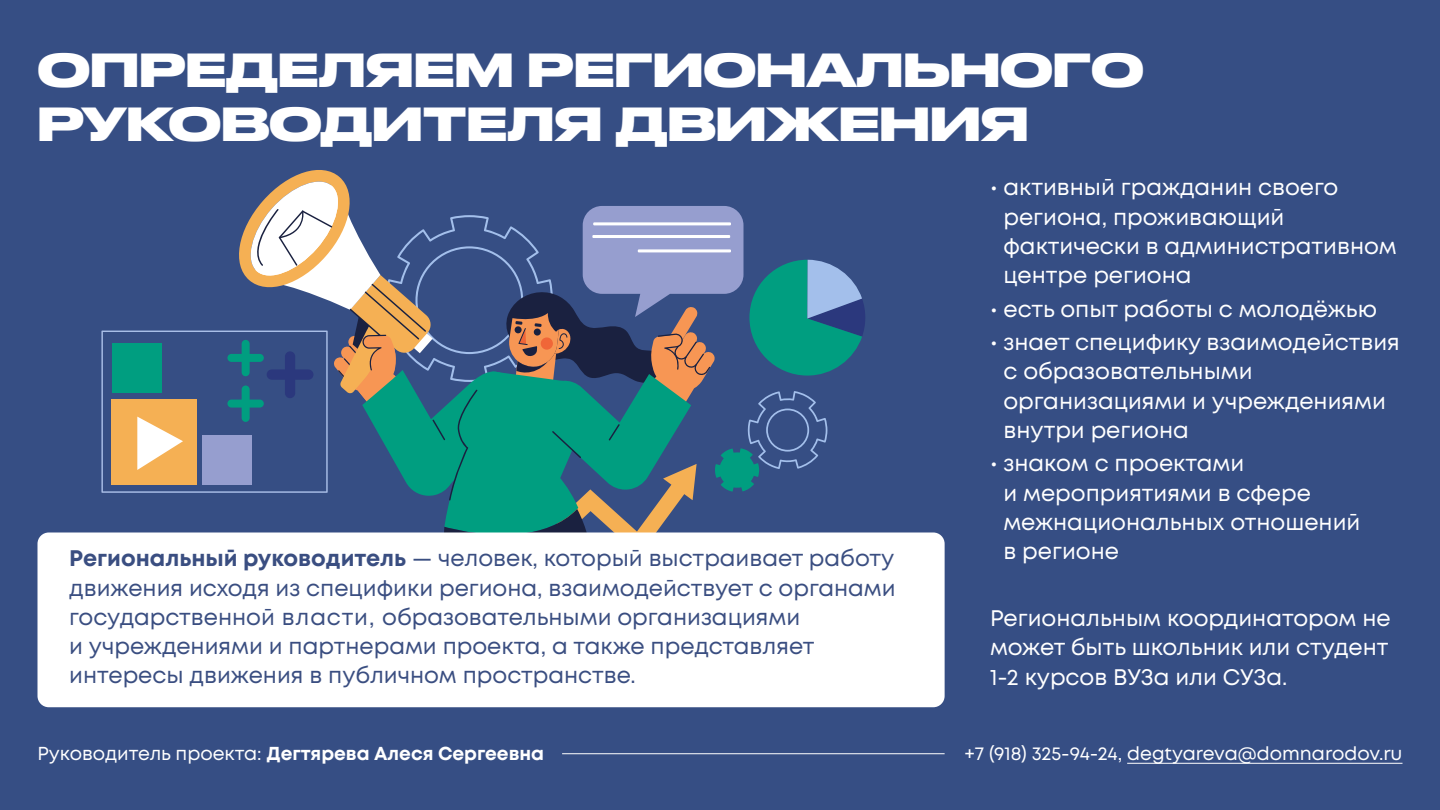
<style>
.page{position:relative;width:1440px;height:810px;background:#364e84}
.page>*{position:absolute;margin:0;border:0;box-sizing:border-box;transform-origin:0 0}
.t1{font:700 45px/54px "Druk Wide Cyr";color:#fff}
.t2{font:22.5px/29.2px "Mont";color:#fff}
.t3{font:22.5px/29.2px "Mont";color:#3a4e81}
.t4{font:700 18.75px "Mont";color:#fff}
.t5{font:18.75px "Mont";color:#fff}
.s1{font-weight:700}
.s2{font-weight:400}
</style>
<div class="page">
<hr style="left:1127px;top:763px;width:276px;height:1px;background:#fff">
<hr style="left:562px;top:753px;width:383px;height:1px;background:#fff">
<svg style="left:101px;top:170px;width:764px;height:362px"></svg>
<div style="left:38px;top:532px;width:907px;height:175px;background:#fff;border-radius:11px"></div>
<h1 class="t1" style="left:38px;top:40px;width:1108px">ОПРЕДЕЛЯЕМ РЕГИОНАЛЬНОГО<br>РУКОВОДИТЕЛЯ ДВИЖЕНИЯ</h1>
<p class="t2" style="left:1004px;top:173px;width:395px;text-indent:-14px">• активный гражданин своего региона, проживающий фактически в административном центре региона</p>
<p class="t2" style="left:990px;top:294px;width:388px">• есть опыт работы с молодёжью</p>
<p class="t2" style="left:1004px;top:328px;width:398px;text-indent:-14px">• знает специфику взаимодействия с образовательными организациями и учреждениями внутри региона</p>
<p class="t2" style="left:1004px;top:449px;width:358px;text-indent:-14px">• знаком с проектами<br>и мероприятиями в сфере межнациональных отношений в регионе</p>
<p class="t3" style="left:69px;top:544px;width:828px"><span class="s1">Региональный руководитель</span> — человек, который выстраивает работу движения исходя из специфики региона, взаимодействует с органами государственной власти, образовательными организациями<br>и учреждениями и партнерами проекта, а также представляет интересы движения в публичном пространстве.</p>
<p class="t2" style="left:990px;top:604px;width:402px;text-align:justify">Региональным координатором не может быть школьник или студент 1-2 курсов ВУЗа или СУЗа.</p>
<p class="t4" style="left:38px;top:741px;width:508px"><span class="s2">Руководитель проекта:</span> Дегтярева Алеся Сергеевна</p>
<p class="t5" style="left:965px;top:741px;width:439px">+7 (918) 325-94-24, degtyareva@domnarodov.ru</p>
</div>
